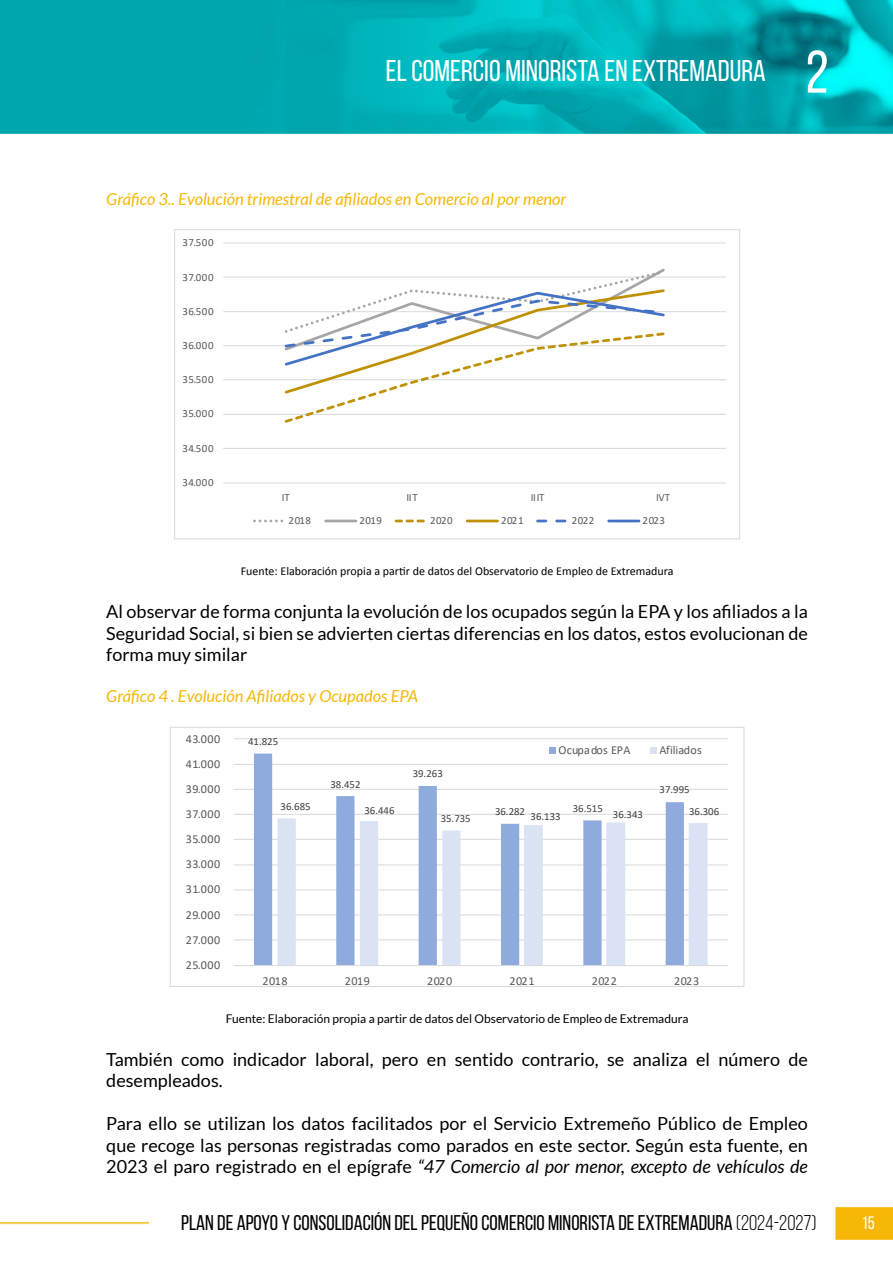
<style>
.page{position:relative;width:893px;height:1263px;background:#fff}
.page>*{position:absolute;margin:0;border:0;box-sizing:border-box;transform-origin:0 0}
.t1{font:30px "Bebas Neue";color:#fff}
.t2{font:21.3px "Bebas Neue";color:#000}
.t3{font:18px/21.6px "Lato";color:#000;text-align:justify}
.t4{font:18px "Bebas Neue";color:#fff}
.t5{font:italic 16.5px "Lato";color:#f6b707}
.t6{font:12.15px "Calibri";letter-spacing:.05em;color:#595959}
.t7{font:12.15px "Calibri";letter-spacing:.02em;color:#595959}
.t8{font:12.15px "Calibri";letter-spacing:-.005em;color:#595959}
.t9{font:12px "Calibri";color:#000}
.t10{font:12px "Lato";color:#000}
.t11{font:10.95px "Calibri";letter-spacing:.05em;color:#595959}
.t12{font:10.8px "Calibri";color:#404040}
.s1{font-size:60px}
.s2{font-style:italic}
.s3{font-style:inherit}
</style>
<div class="page">
<img style="left:0;top:0;width:893px;height:1240px">
<div style="left:149px;top:1209px;width:667px;height:26px;background:#fff"></div>
<div style="left:175px;top:230px;width:565px;height:309px;background:#fff"></div>
<hr style="left:223px;top:448px;width:503px;height:1px;background:#d9d9d9">
<hr style="left:223px;top:414px;width:503px;height:1px;background:#d9d9d9">
<hr style="left:223px;top:379px;width:503px;height:1px;background:#d9d9d9">
<hr style="left:223px;top:345px;width:503px;height:1px;background:#d9d9d9">
<hr style="left:223px;top:311px;width:503px;height:1px;background:#d9d9d9">
<hr style="left:223px;top:277px;width:503px;height:1px;background:#d9d9d9">
<hr style="left:223px;top:243px;width:503px;height:1px;background:#d9d9d9">
<hr style="left:223px;top:483px;width:503px;height:1px;background:#d9d9d9">
<svg style="left:283px;top:268px;width:384px;height:155px"></svg>
<svg style="left:253px;top:520px;width:30px;height:2px"></svg>
<hr style="left:326px;top:520px;width:30px;height:2px;background:#a6a6a6">
<svg style="left:395px;top:520px;width:30px;height:2px"></svg>
<hr style="left:467px;top:520px;width:30px;height:2px;background:#bf9000">
<svg style="left:536px;top:520px;width:11px;height:2px"></svg>
<svg style="left:555px;top:520px;width:11px;height:2px"></svg>
<hr style="left:609px;top:520px;width:30px;height:2px;background:#4472c4">
<div style="left:170px;top:727px;width:574px;height:259px;background:#fff"></div>
<hr style="left:234px;top:939px;width:494px;height:1px;background:#d9d9d9">
<hr style="left:234px;top:914px;width:494px;height:1px;background:#d9d9d9">
<hr style="left:234px;top:889px;width:494px;height:1px;background:#d9d9d9">
<hr style="left:234px;top:864px;width:494px;height:1px;background:#d9d9d9">
<hr style="left:234px;top:839px;width:494px;height:1px;background:#d9d9d9">
<hr style="left:234px;top:814px;width:494px;height:1px;background:#d9d9d9">
<hr style="left:234px;top:789px;width:494px;height:1px;background:#d9d9d9">
<hr style="left:234px;top:764px;width:494px;height:1px;background:#d9d9d9">
<hr style="left:234px;top:738px;width:494px;height:1px;background:#d9d9d9">
<svg style="left:254px;top:753px;width:430px;height:212px"></svg>
<svg style="left:278px;top:818px;width:430px;height:147px"></svg>
<hr style="left:234px;top:965px;width:494px;height:1px;background:#d9d9d9">
<div style="left:549px;top:747px;width:7px;height:6px;background:#8faadc"></div>
<div style="left:650px;top:747px;width:7px;height:6px;background:#dae3f3"></div>
<div style="left:170px;top:727px;width:574px;height:260px;border:1px solid #d9d9d9"></div>
<h1 class="t1" style="left:386px;top:55px;width:444px">EL COMERCIO MINORISTA EN EXTREMADURA <span class="s1">2</span></h1>
<p class="t5" style="left:106px;top:189px;width:462px">Gráfico 3.. Evolución trimestral de afiliados en Comercio al por menor</p>
<p class="t11" style="left:182px;top:235px;width:33px">37.500</p>
<p class="t11" style="left:182px;top:269px;width:33px">37.000</p>
<p class="t11" style="left:182px;top:303px;width:33px">36.500</p>
<p class="t11" style="left:182px;top:337px;width:33px">36.000</p>
<p class="t11" style="left:182px;top:372px;width:33px">35.500</p>
<p class="t11" style="left:182px;top:406px;width:33px">35.000</p>
<p class="t11" style="left:182px;top:441px;width:33px">34.500</p>
<p class="t11" style="left:182px;top:475px;width:33px">34.000</p>
<p class="t11" style="left:282px;top:489px;width:9px">IT</p>
<p class="t11" style="left:406px;top:489px;width:13px">IIT</p>
<p class="t11" style="left:531px;top:489px;width:15px">IIIT</p>
<p class="t11" style="left:656px;top:489px;width:15px">IVT</p>
<p class="t11" style="left:289px;top:513px;width:24px">2018</p>
<p class="t11" style="left:359px;top:513px;width:24px">2019</p>
<p class="t11" style="left:430px;top:513px;width:24px">2020</p>
<p class="t11" style="left:501px;top:513px;width:24px">2021</p>
<p class="t11" style="left:572px;top:513px;width:24px">2022</p>
<p class="t11" style="left:643px;top:513px;width:24px">2023</p>
<p class="t9" style="left:241px;top:563px;width:434px">Fuente: Elaboración propia a partir de datos del Observatorio de Empleo de Extremadura</p>
<p class="t3" style="left:106px;top:600px;width:703px">Al observar de forma conjunta la evolución de los ocupados según la EPA y los afiliados a la Seguridad Social, si bien se advierten ciertas diferencias en los datos, estos evolucionan de forma muy similar</p>
<p class="t5" style="left:106px;top:687px;width:313px">Gráfico 4 . Evolución Afiliados y Ocupados EPA</p>
<p class="t12" style="left:248px;top:734px;width:32px">41.825</p>
<p class="t12" style="left:330px;top:777px;width:32px">38.452</p>
<p class="t6" style="left:186px;top:730px;width:36px">43.000</p>
<p class="t7" style="left:559px;top:742px;width:73px">Ocupados EPA</p>
<p class="t8" style="left:659px;top:742px;width:44px">Afiliados</p>
<p class="t6" style="left:186px;top:755px;width:36px">41.000</p>
<p class="t12" style="left:413px;top:766px;width:32px">39.263</p>
<p class="t6" style="left:186px;top:780px;width:36px">39.000</p>
<p class="t12" style="left:660px;top:782px;width:32px">37.995</p>
<p class="t6" style="left:186px;top:806px;width:36px">37.000</p>
<p class="t6" style="left:186px;top:831px;width:36px">35.000</p>
<p class="t6" style="left:186px;top:856px;width:36px">33.000</p>
<p class="t6" style="left:186px;top:881px;width:36px">31.000</p>
<p class="t6" style="left:186px;top:906px;width:36px">29.000</p>
<p class="t6" style="left:186px;top:931px;width:36px">27.000</p>
<p class="t6" style="left:186px;top:956px;width:36px">25.000</p>
<p class="t12" style="left:281px;top:798px;width:32px">36.685</p>
<p class="t12" style="left:364px;top:803px;width:32px">36.446</p>
<p class="t12" style="left:495px;top:804px;width:32px">36.282</p>
<p class="t12" style="left:573px;top:801px;width:32px">36.515</p>
<p class="t12" style="left:441px;top:811px;width:32px">35.735</p>
<p class="t12" style="left:531px;top:809px;width:32px">36.133</p>
<p class="t12" style="left:613px;top:807px;width:32px">36.343</p>
<p class="t12" style="left:689px;top:804px;width:32px">36.306</p>
<p class="t6" style="left:263px;top:973px;width:27px">2018</p>
<p class="t6" style="left:345px;top:973px;width:27px">2019</p>
<p class="t6" style="left:427px;top:973px;width:27px">2020</p>
<p class="t6" style="left:509px;top:973px;width:27px">2021</p>
<p class="t6" style="left:592px;top:973px;width:27px">2022</p>
<p class="t6" style="left:674px;top:973px;width:27px">2023</p>
<p class="t10" style="left:226px;top:1011px;width:464px">Fuente: Elaboración propia a partir de datos del Observatorio de Empleo de Extremadura</p>
<p class="t3" style="left:106px;top:1048px;width:703px">También como indicador laboral, pero en sentido contrario, se analiza el número de desempleados.</p>
<p class="t3" style="left:106px;top:1112px;width:703px">Para ello se utilizan los datos facilitados por el Servicio Extremeño Público de Empleo que recoge las personas registradas como parados en este sector. Según esta fuente, en 2023 el paro registrado en el epígrafe <span class="s2">“47 Comercio al por menor, excepto de vehículos de</span></p>
<p class="t2" style="left:181px;top:1211px;width:637px">PLAN DE APOYO Y CONSOLIDACIÓN DEL PEQUEÑO COMERCIO MINORISTA DE EXTREMADURA <span class="s3">(2024-2027)</span></p>
<p class="t4" style="left:862px;top:1213px;width:15px">15</p>
</div>
